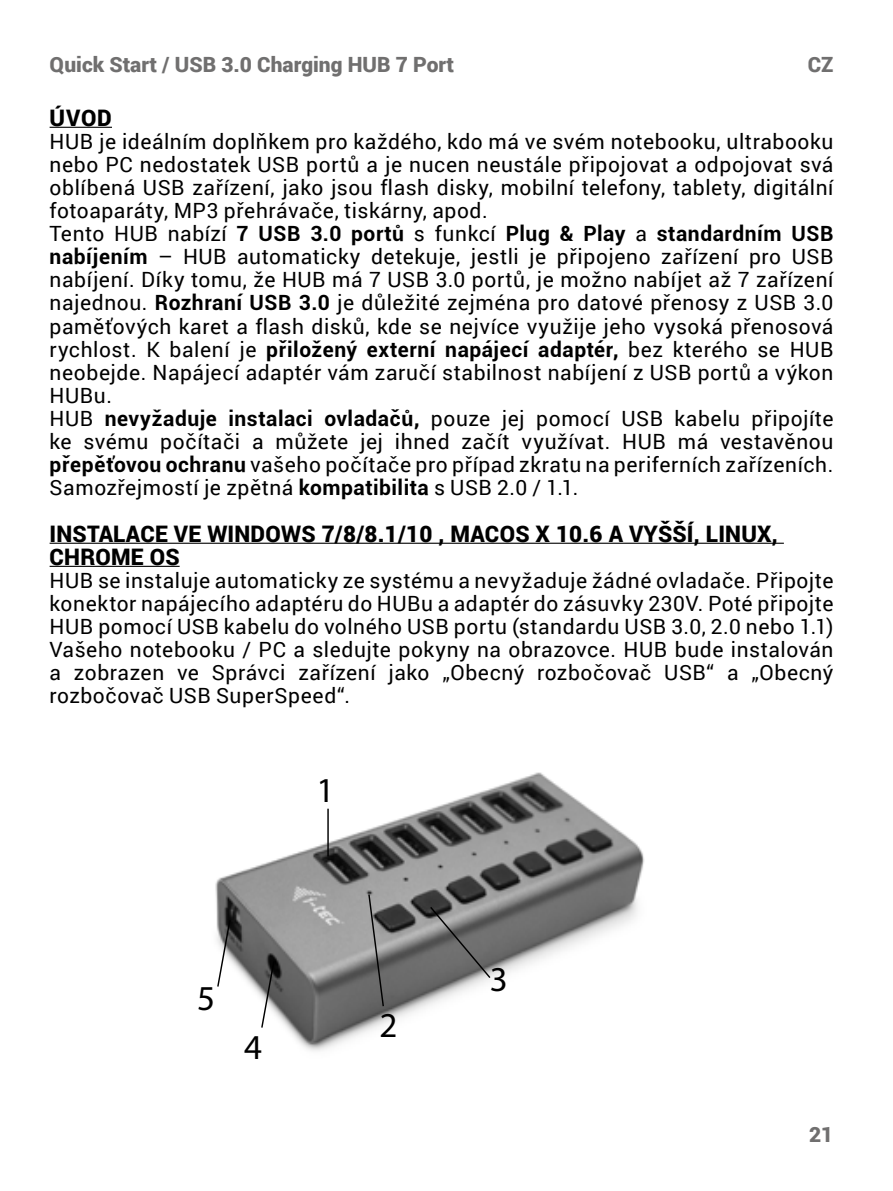
<style>
.page{position:relative;width:893px;height:1191px;background:#fff}
.page>*{position:absolute;margin:0;border:0;box-sizing:border-box;transform-origin:0 0}
.t1{font:35px "Myriad Pro";color:#000}
.t2{font:900 22.75px/23.1px "Roboto";letter-spacing:.01em;color:#000}
.t3{font:21px/23.1px "Roboto";letter-spacing:.025em;color:#000}
.t4{font:900 21px "Roboto";color:#706f6f}
.s1{font-weight:700}
</style>
<div class="page">
<hr style="left:50px;top:127px;width:62px;height:1px;background:#000">
<hr style="left:50px;top:542px;width:734px;height:2px;background:#000">
<hr style="left:50px;top:566px;width:130px;height:1px;background:#000">
<img style="left:215px;top:772px;width:429px;height:279px">
<hr style="left:327px;top:808px;width:2px;height:48px;background:#000">
<svg style="left:367px;top:893px;width:18px;height:114px;background:#757575"></svg>
<svg style="left:260px;top:959px;width:16px;height:70px"></svg>
<svg style="left:216px;top:918px;width:16px;height:70px"></svg>
<svg style="left:429px;top:905px;width:63px;height:74px;background:#727272"></svg>
<p class="t4" style="left:50px;top:49px;width:406px">Quick Start / USB 3.0 Charging HUB 7 Port</p>
<p class="t4" style="left:808px;top:49px;width:27px">CZ</p>
<p class="t2" style="left:50px;top:105px;width:64px">ÚVOD</p>
<p class="t3" style="left:50px;top:129px;width:785px">HUB je ideálním doplňkem pro každého, kdo má ve svém notebooku, ultrabooku nebo PC nedostatek USB portů a je nucen neustále připojovat a odpojovat svá oblíbená USB zařízení, jako jsou flash disky, mobilní telefony, tablety, digitální fotoaparáty, MP3 přehrávače, tiskárny, apod.<br>Tento HUB nabízí <span class="s1">7 USB 3.0 portů</span> s funkcí <span class="s1">Plug &amp; Play</span> a <span class="s1">standardním USB nabíjením</span> – HUB automaticky detekuje, jestli je připojeno zařízení pro USB nabíjení. Díky tomu, že HUB má 7 USB 3.0 portů, je možno nabíjet až 7 zařízení najednou. <span class="s1">Rozhraní USB 3.0</span> je důležité zejména pro datové přenosy z USB 3.0 paměťových karet a flash disků, kde se nejvíce využije jeho vysoká přenosová rychlost. K balení je <span class="s1">přiložený externí napájecí adaptér,</span> bez kterého se HUB neobejde. Napájecí adaptér vám zaručí stabilnost nabíjení z USB portů a výkon HUBu.<br>HUB <span class="s1">nevyžaduje instalaci ovladačů,</span> pouze jej pomocí USB kabelu připojíte ke svému počítači a můžete jej ihned začít využívat. HUB má vestavěnou <span class="s1">přepěťovou ochranu</span> vašeho počítače pro případ zkratu na periferních zařízeních.<br>Samozřejmostí je zpětná <span class="s1">kompatibilita</span> s USB 2.0 / 1.1.</p>
<p class="t2" style="left:50px;top:521px;width:730px">INSTALACE VE WINDOWS 7/8/8.1/10 , MACOS X 10.6 A VYŠŠÍ, LINUX,<br>CHROME OS</p>
<p class="t3" style="left:50px;top:568px;width:785px;text-align:justify">HUB se instaluje automaticky ze systému a nevyžaduje žádné ovladače. Připojte konektor napájecího adaptéru do HUBu a adaptér do zásuvky 230V. Poté připojte HUB pomocí USB kabelu do volného USB portu (standardu USB 3.0, 2.0 nebo 1.1)<br>Vašeho notebooku / PC a sledujte pokyny na obrazovce. HUB bude instalován a zobrazen ve Správci zařízení jako „Obecný rozbočovač USB“ a „Obecný rozbočovač USB SuperSpeed“.</p>
<h1 class="t1" style="left:317px;top:768px;width:19px">1</h1>
<h1 class="t1" style="left:197px;top:976px;width:19px">5</h1>
<h1 class="t1" style="left:244px;top:1025px;width:19px">4</h1>
<h1 class="t1" style="left:379px;top:1004px;width:19px">2</h1>
<h1 class="t1" style="left:490px;top:957px;width:19px">3</h1>
<p class="t4" style="left:809px;top:1120px;width:26px">21</p>
</div>
